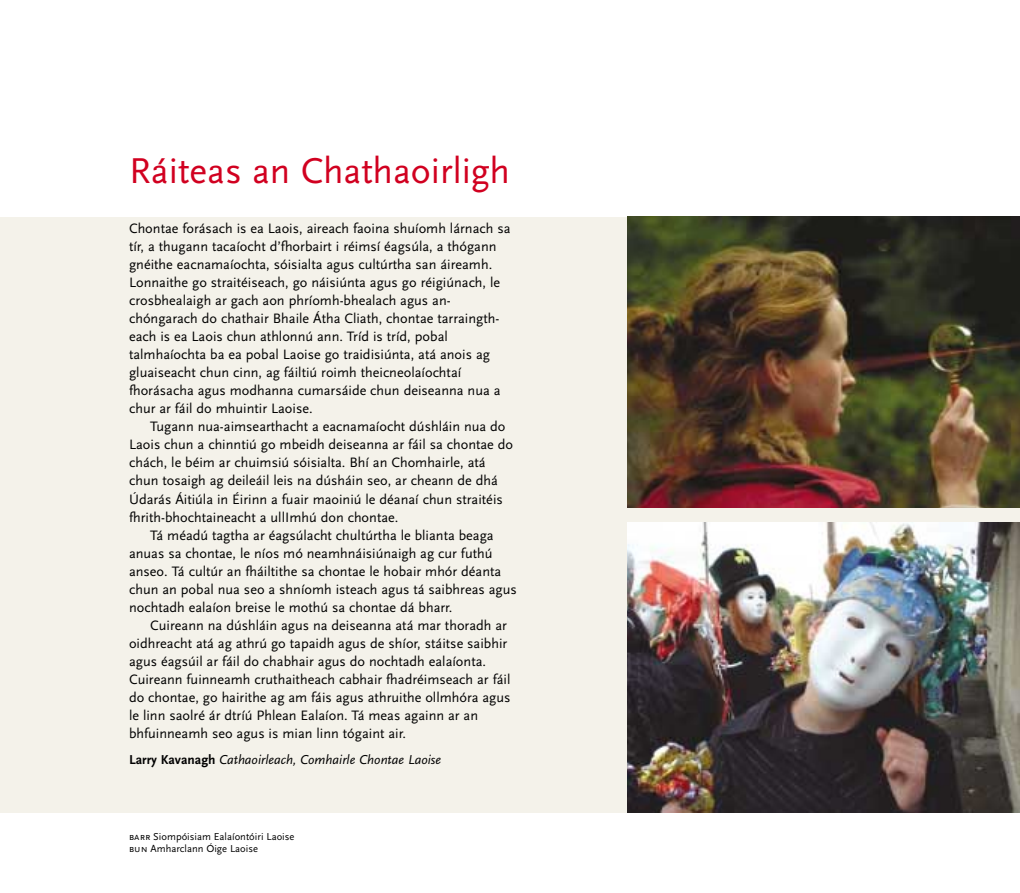
<style>
.page{position:relative;width:1020px;height:893px;background:#fff}
.page>*{position:absolute;margin:0;border:0;box-sizing:border-box;transform-origin:0 0}
.t1{font:37.5px "Scala Sans";color:#d10020}
.t2{font:14.25px/18px "Scala Sans";color:#000}
.t3{font:italic 13.5px "Scala Sans";color:#000}
.t4{font:10.5px/12px "Scala Sans";color:#000}
.s1{font-weight:700;font-style:normal}
.s2{font-family:"Scala Sans Caps"}
</style>
<div class="page">
<div style="left:0;top:217px;width:1020px;height:595px;background:#f4f2ea"></div>
<img style="left:627px;top:217px;width:393px;height:290px">
<img style="left:627px;top:522px;width:393px;height:290px">
<h1 class="t1" style="left:129px;top:157px;width:383px">Ráiteas an Chathaoirligh</h1>
<p class="t2" style="left:129px;top:221px;width:383px">Chontae forásach is ea Laois, aireach faoina shuíomh lárnach sa tír, a thugann tacaíocht d’fhorbairt i réimsí éagsúla, a thógann gnéithe eacnamaíochta, sóisialta agus cultúrtha san áireamh.<br>Lonnaithe go straitéiseach, go náisiúnta agus go réigiúnach, le crosbhealaigh ar gach aon phríomh-bhealach agus an&shy;chóngarach do chathair Bhaile Átha Cliath, chontae tarraingth&shy;each is ea Laois chun athlonnú ann. Tríd is tríd, pobal talmhaíochta ba ea pobal Laoise go traidisiúnta, atá anois ag gluaiseacht chun cinn, ag fáiltiú roimh theicneolaíochtaí fhorásacha agus modhanna cumarsáide chun deiseanna nua a chur ar fáil do mhuintir Laoise.</p>
<p class="t2" style="left:129px;top:419px;width:386px;text-indent:21px">Tugann nua-aimsearthacht a eacnamaíocht dúshláin nua do Laois chun a chinntiú go mbeidh deiseanna ar fáil sa chontae do chách, le béim ar chuimsiú sóisialta. Bhí an Chomhairle, atá chun tosaigh ag deileáil leis na dúsháin seo, ar cheann de dhá Údarás Áitiúla in Éirinn a fuair maoiniú le déanaí chun straitéis fhrith-bhochtaineacht a ullImhú don chontae.</p>
<p class="t2" style="left:129px;top:527px;width:389px;text-indent:21px">Tá méadú tagtha ar éagsúlacht chultúrtha le blianta beaga anuas sa chontae, le níos mó neamhnáisiúnaigh ag cur futhú anseo. Tá cultúr an fháiltithe sa chontae le hobair mhór déanta chun an pobal nua seo a shníomh isteach agus tá saibhreas agus nochtadh ealaíon breise le mothú sa chontae dá bharr.</p>
<p class="t2" style="left:129px;top:617px;width:383px;text-indent:21px">Cuireann na dúshláin agus na deiseanna atá mar thoradh ar oidhreacht atá ag athrú go tapaidh agus de shíor, stáitse saibhir agus éagsúil ar fáil do chabhair agus do nochtadh ealaíonta.<br>Cuireann fuinneamh cruthaitheach cabhair fhadréimseach ar fáil do chontae, go hairithe ag am fáis agus athruithe ollmhóra agus le linn saolré ár dtríú Phlean Ealaíon. Tá meas againn ar an bhfuinneamh seo agus is mian linn tógaint air.</p>
<p class="t3" style="left:129px;top:754px;width:314px"><span class="s1">Larry Kavanagh</span> Cathaoirleach, Comhairle Chontae Laoise</p>
<p class="t4" style="left:129px;top:831px;width:167px"><span class="s2">barr</span> Siompóisiam Ealaíontóiri Laoise <span class="s2">bun</span> Amharclann Óige Laoise</p>
</div>
